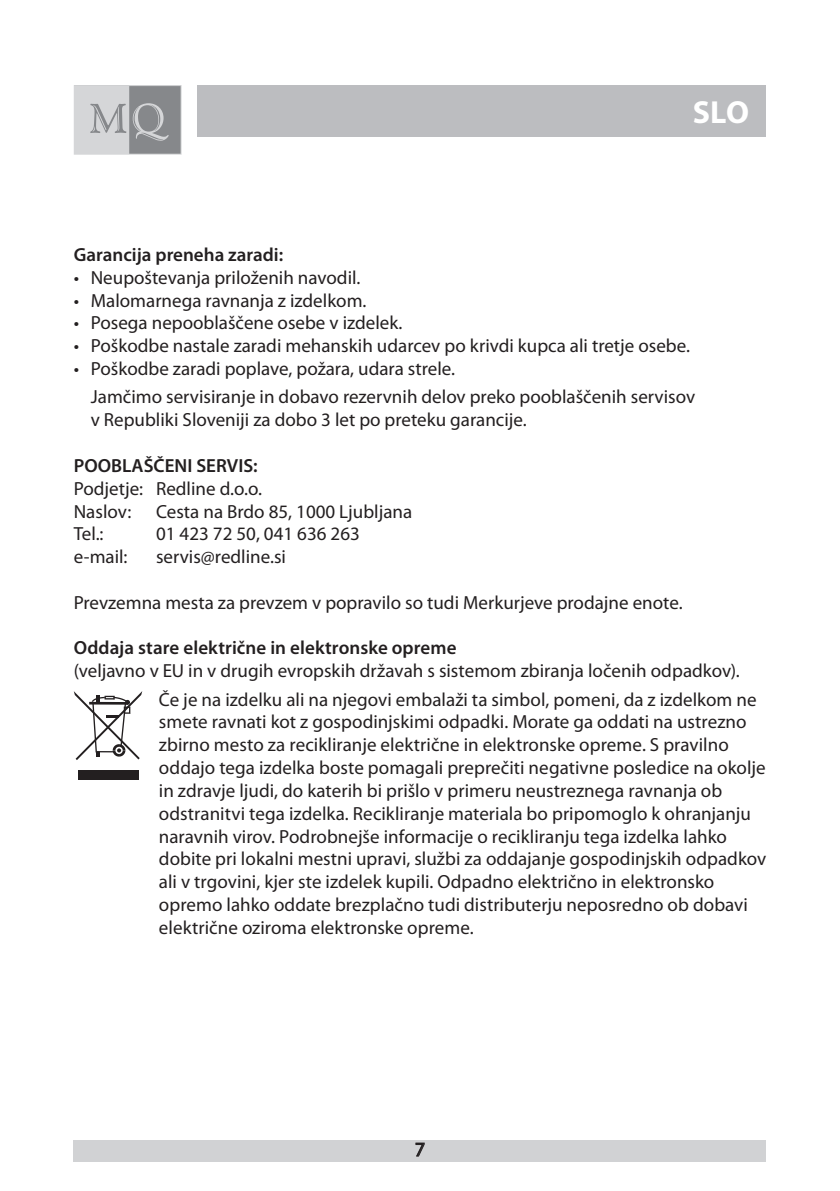
<style>
.page{position:relative;width:840px;height:1191px;background:#fff}
.page>*{position:absolute;margin:0;border:0;box-sizing:border-box;transform-origin:0 0}
.t1{font:700 32px "Myriad Pro";color:#fff}
.t2{font:20px "Myriad Pro";color:#231f20}
.t3{font:19px/22.8px "Myriad Pro";color:#231f20}
.t4{font:600 19px "Myriad Pro";color:#231f20}
.s1{font-weight:600}
</style>
<div class="page">
<div style="left:74px;top:1140px;width:691px;height:21px;background:#d1d2d4"></div>
<svg style="left:415px;top:1142px;width:10px;height:14px"></svg>
<svg style="left:74px;top:691px;width:68px;height:69px"></svg>
<div style="left:79px;top:770px;width:60px;height:9px;background:#231f20"></div>
<div style="left:197px;top:85px;width:568px;height:52px;background:#bcbdc0"></div>
<svg style="left:74px;top:85px;width:107px;height:70px;background:#b0b1b4"></svg>
<p class="t1" style="left:692px;top:92px;width:58px">SLO</p>
<p class="t4" style="left:74px;top:242px;width:211px">Garancija preneha zaradi:</p>
<p class="t3" style="left:74px;top:266px;width:288px">• Neupoštevanja priloženih navodil.</p>
<p class="t3" style="left:74px;top:288px;width:294px">• Malomarnega ravnanja z izdelkom.</p>
<p class="t3" style="left:74px;top:311px;width:330px">• Posega nepooblaščene osebe v izdelek.</p>
<p class="t3" style="left:74px;top:334px;width:617px">• Poškodbe nastale zaradi mehanskih udarcev po krivdi kupca ali tretje osebe.</p>
<p class="t3" style="left:74px;top:357px;width:382px">• Poškodbe zaradi poplave, požara, udara strele.</p>
<p class="t3" style="left:91px;top:385px;width:605px">Jamčimo servisiranje in dobavo rezervnih delov preko pooblaščenih servisov v Republiki Sloveniji za dobo 3 let po preteku garancije.</p>
<p class="t4" style="left:74px;top:453px;width:185px">POOBLAŠČENI SERVIS:</p>
<p class="t3" style="left:74px;top:476px;width:190px">Podjetje: Redline d.o.o.</p>
<p class="t3" style="left:74px;top:499px;width:59px">Naslov:</p>
<p class="t3" style="left:156px;top:499px;width:257px">Cesta na Brdo 85, 1000 Ljubljana</p>
<p class="t3" style="left:74px;top:522px;width:31px">Tel.:</p>
<p class="t3" style="left:156px;top:522px;width:205px">01 423 72 50, 041 636 263</p>
<p class="t3" style="left:74px;top:545px;width:55px">e-mail:</p>
<p class="t3" style="left:156px;top:545px;width:131px">servis@redline.si</p>
<p class="t3" style="left:74px;top:590px;width:610px">Prevzemna mesta za prevzem v popravilo so tudi Merkurjeve prodajne enote.</p>
<p class="t3" style="left:74px;top:636px;width:667px"><span class="s1">Oddaja stare električne in elektronske opreme<br></span>(veljavno v EU in v drugih evropskih državah s sistemom zbiranja ločenih odpadkov).</p>
<p class="t3" style="left:159px;top:687px;width:608px">Če je na izdelku ali na njegovi embalaži ta simbol, pomeni, da z izdelkom ne smete ravnati kot z gospodinjskimi odpadki. Morate ga oddati na ustrezno zbirno mesto za recikliranje električne in elektronske opreme. S pravilno oddajo tega izdelka boste pomagali preprečiti negativne posledice na okolje in zdravje ljudi, do katerih bi prišlo v primeru neustreznega ravnanja ob odstranitvi tega izdelka. Recikliranje materiala bo pripomoglo k ohranjanju naravnih virov. Podrobnejše informacije o recikliranju tega izdelka lahko dobite pri lokalni mestni upravi, službi za oddajanje gospodinjskih odpadkov ali v trgovini, kjer ste izdelek kupili. Odpadno električno in elektronsko opremo lahko oddate brezplačno tudi distributerju neposredno ob dobavi električne oziroma elektronske opreme.</p>
<p class="t2" style="left:414px;top:1137px;width:12px">7</p>
</div>
